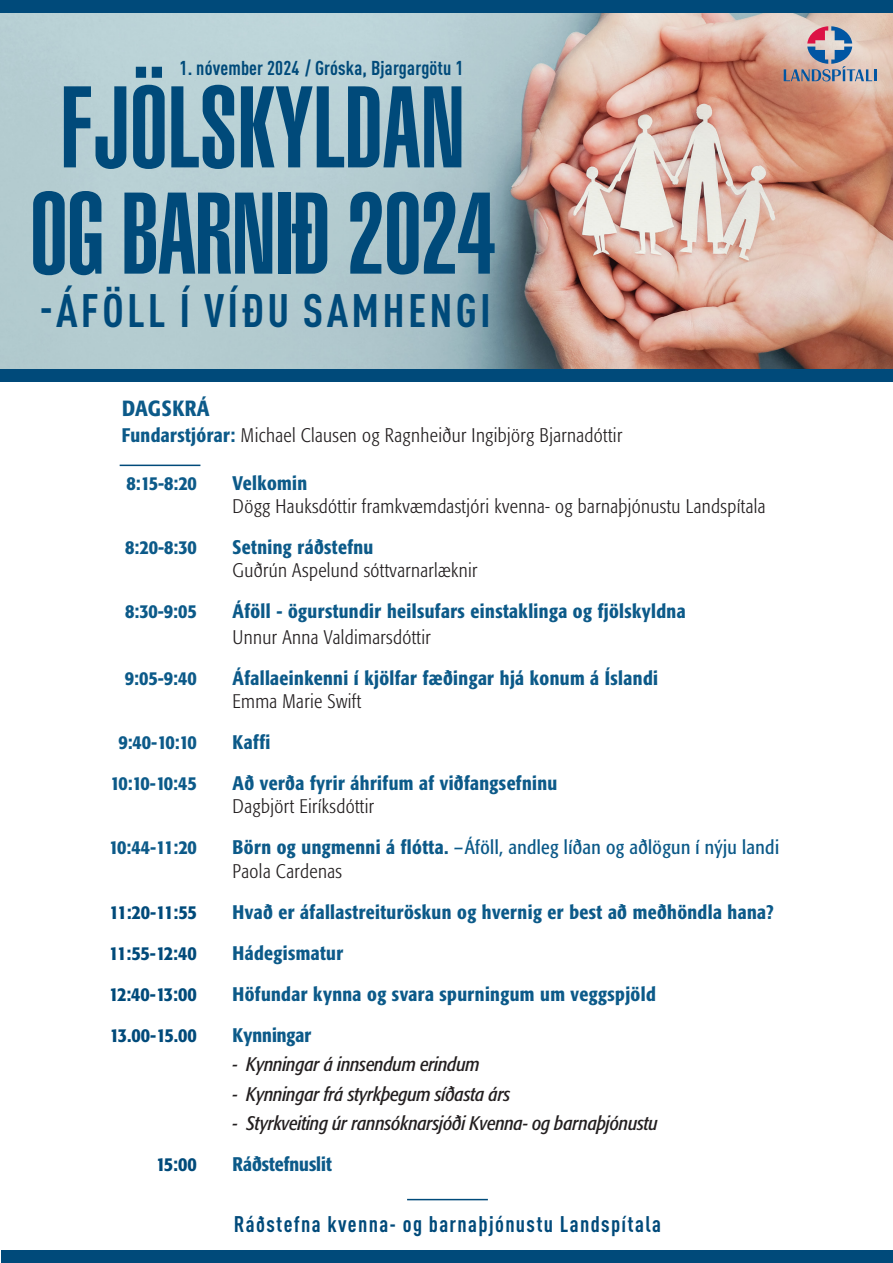
<style>
.page{position:relative;width:893px;height:1263px;background:#fff}
.page>*{position:absolute;margin:0;border:0;box-sizing:border-box;transform-origin:0 0}
.t1{font:113.85px "Helvetica LT Std Ultra Comp";color:#004a7a}
.klukkan_grænn{font:700 condensed 46.2px "DIN Pro";letter-spacing:.07em;color:#004a7a}
.klukkan_grænn-2{font:700 condensed 22.35px "DIN Pro";letter-spacing:.06em;color:#004a7a}
.t2{font:500 condensed 21.75px "Formata";letter-spacing:.01em;color:#0c5a89}
.klukkan_grænn-3{font:700 condensed 19.8px "DIN Pro";letter-spacing:.01em;color:#004a7a}
.dagskrá{font:500 condensed 19.5px "Formata";letter-spacing:.02em;color:#0c5a89}
.Meginmál_2{font:300 condensed 19.5px "Formata";letter-spacing:.02em;color:#231f20}
.Millifyrirsögn{font:italic condensed 19.5px "Formata";letter-spacing:-.01em;color:#231f20}
.dagskrá-2{font:300 condensed 19.5px "Formata";letter-spacing:.02em;color:#231f20}
.dagskrá-3{font:condensed 19.5px "Formata";letter-spacing:.02em;color:#0c5a89}
.Meginmál_2-2{font:500 condensed 19.5px "Formata";letter-spacing:.02em;color:#0c5a89}
.Klukka{font:500 condensed 19.5px "Formata";letter-spacing:-.04em;color:#004a7a}
.dagskrá-4{font:500 condensed 19.5px "Formata";color:#0c5a89}
.s1{font-weight:500;color:#0c5a89}
.s2{font-weight:500}
</style>
<div class="page">
<img style="left:0;top:12px;width:893px;height:357px">
<div style="left:0;top:369px;width:893px;height:12px;background:#004a7a"></div>
<div style="left:2px;top:1251px;width:891px;height:12px;background:#004a7a"></div>
<div style="left:0;top:0;width:893px;height:12px;background:#004a7a"></div>
<svg style="left:784px;top:26px;width:92px;height:55px;background:#b3a8b0"></svg>
<hr style="left:120px;top:465px;width:80px;height:1px;background:#004a7a">
<hr style="left:407px;top:1199px;width:81px;height:1px;background:#004a7a">
<p class="klukkan_grænn-3" style="left:180px;top:53px;width:285px">1. nóvember 2024 / Gróska, Bjargargötu 1</p>
<p class="t1" style="left:60px;top:62px;width:406px">FJÖLSKYLDAN</p>
<p class="t1" style="left:30px;top:168px;width:467px">OG BARNIÐ 2024</p>
<p class="klukkan_grænn" style="left:40px;top:276px;width:453px">-ÁFÖLL Í VÍÐU SAMHENGI</p>
<p class="t2" style="left:122px;top:395px;width:89px">DAGSKRÁ</p>
<p class="dagskrá-2" style="left:122px;top:424px;width:502px"><span class="s1">Fundarstjórar:</span> Michael Clausen og Ragnheiður Ingibjörg Bjarnadóttir</p>
<p class="dagskrá" style="left:127px;top:471px;width:72px">8:15-8:20</p>
<p class="dagskrá" style="left:233px;top:471px;width:76px">Velkomin</p>
<p class="Meginmál_2" style="left:233px;top:495px;width:534px">Dögg Hauksdóttir framkvæmdastjóri kvenna- og barnaþjónustu Landspítala</p>
<p class="dagskrá" style="left:125px;top:535px;width:73px">8:20-8:30</p>
<p class="dagskrá" style="left:233px;top:535px;width:142px">Setning ráðstefnu</p>
<p class="Meginmál_2" style="left:233px;top:559px;width:246px">Guðrún Aspelund sóttvarnarlæknir</p>
<p class="dagskrá" style="left:125px;top:599px;width:73px">8:30-9:05</p>
<p class="Meginmál_2-2" style="left:233px;top:599px;width:455px">Áföll - ögurstundir heilsufars einstaklinga og fjölskyldna</p>
<p class="Meginmál_2" style="left:233px;top:626px;width:200px">Unnur Anna Valdimarsdóttir</p>
<p class="dagskrá" style="left:125px;top:666px;width:73px">9:05-9:40</p>
<p class="dagskrá" style="left:233px;top:666px;width:427px">Áfallaeinkenni í kjölfar fæðingar hjá konum á Íslandi</p>
<p class="Meginmál_2" style="left:233px;top:690px;width:130px">Emma Marie Swift</p>
<p class="dagskrá" style="left:118px;top:730px;width:80px">9:40-10:10</p>
<p class="dagskrá" style="left:233px;top:730px;width:39px">Kaffi</p>
<p class="dagskrá" style="left:110px;top:771px;width:88px">10:10-10:45</p>
<p class="dagskrá" style="left:233px;top:771px;width:326px">Að verða fyrir áhrifum af viðfangsefninu</p>
<p class="Meginmál_2" style="left:233px;top:795px;width:143px">Dagbjört Eiríksdóttir</p>
<p class="dagskrá" style="left:109px;top:836px;width:89px">10:44-11:20</p>
<p class="dagskrá-3" style="left:233px;top:836px;width:548px"><span class="s2">Börn og ungmenni á flótta.</span> –Áföll, andleg líðan og aðlögun í nýju landi</p>
<p class="Meginmál_2" style="left:233px;top:859px;width:111px">Paola Cardenas</p>
<p class="Klukka" style="left:109px;top:900px;width:89px">11:20-11:55</p>
<p class="dagskrá" style="left:233px;top:900px;width:543px">Hvað er áfallastreituröskun og hvernig er best að meðhöndla hana?</p>
<p class="Klukka" style="left:109px;top:941px;width:89px">11:55-12:40</p>
<p class="dagskrá" style="left:233px;top:941px;width:112px">Hádegismatur</p>
<p class="Klukka" style="left:109px;top:982px;width:89px">12:40-13:00</p>
<p class="dagskrá" style="left:233px;top:982px;width:425px">Höfundar kynna og svara spurningum um veggspjöld</p>
<p class="Klukka" style="left:110px;top:1023px;width:88px">13.00-15.00</p>
<p class="dagskrá-4" style="left:233px;top:1023px;width:80px">Kynningar</p>
<p class="Millifyrirsögn" style="left:233px;top:1053px;width:249px">- Kynningar á innsendum erindum</p>
<p class="Millifyrirsögn" style="left:233px;top:1082px;width:279px">- Kynningar frá styrkþegum síðasta árs</p>
<p class="Millifyrirsögn" style="left:233px;top:1112px;width:427px">- Styrkveiting úr rannsóknarsjóði Kvenna- og barnaþjónustu</p>
<p class="Klukka" style="left:156px;top:1152px;width:42px">15:00</p>
<p class="dagskrá-4" style="left:233px;top:1152px;width:101px">Ráðstefnuslit</p>
<p class="klukkan_grænn-2" style="left:234px;top:1207px;width:429px">Ráðstefna kvenna- og barnaþjónustu Landspítala</p>
</div>
